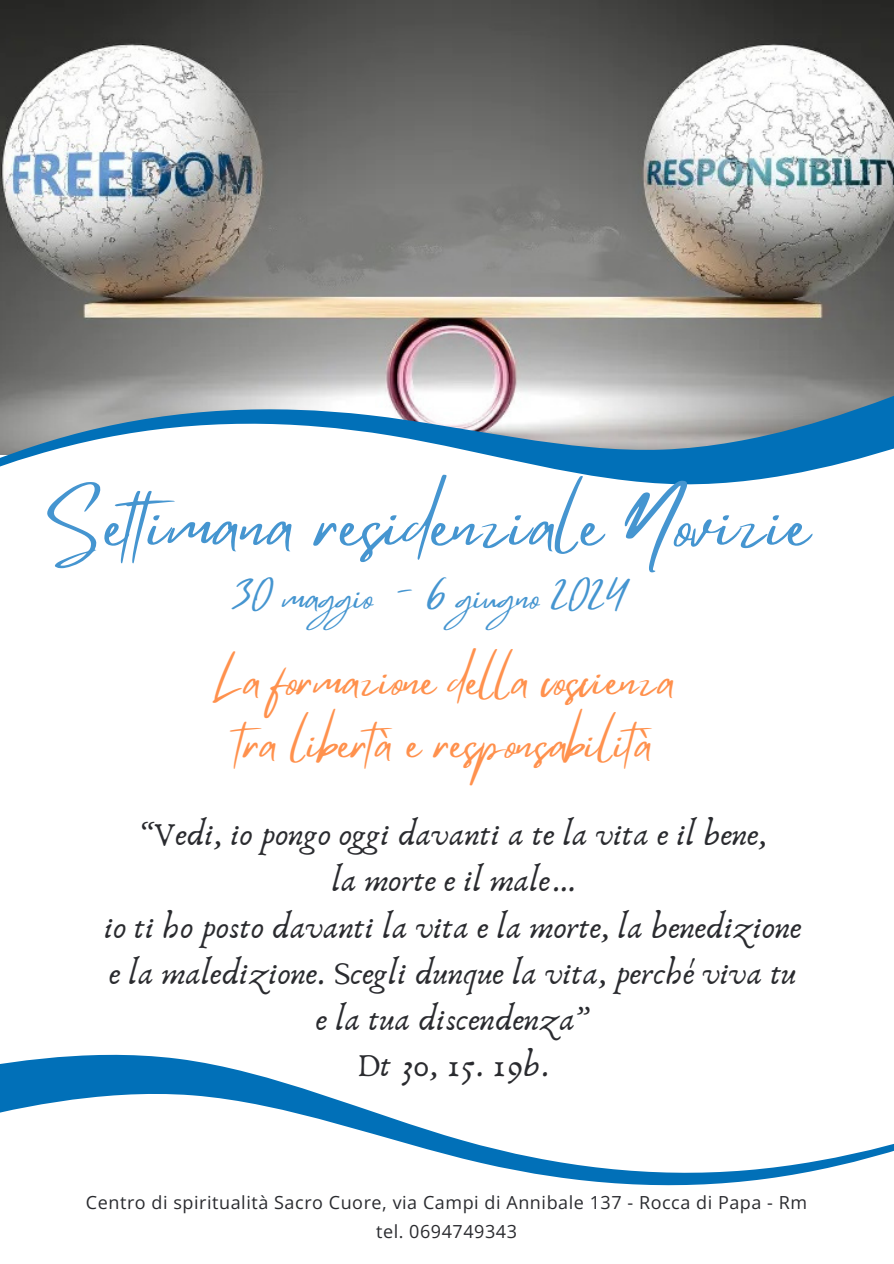
<style>
.page{position:relative;width:894px;height:1264px;background:#fff}
.page>*{position:absolute;margin:0;border:0;box-sizing:border-box;transform-origin:0 0}
.t1{font:69px "Mistrully";color:#4595d0}
.t2{font:45px/63px "Mistrully";color:#ff914d;text-align:center}
.t3{font:36px "Mistrully";color:#4595d0}
.t4{font:33px/46.2px "Anaktoria";letter-spacing:.01em;color:#2a2b2f;text-align:center}
.t5{font:18px "Open Sans";letter-spacing:.03em;color:#2a2b2f}
</style>
<div class="page">
<img style="left:0;top:0;width:893px;height:286px">
<svg style="left:0;top:286px;width:893px;height:47px;background:#9e9688"></svg>
<svg style="left:0;top:333px;width:893px;height:152px"></svg>
<svg style="left:564px;top:1178px;width:208px;height:8px;fill:#0170b8"></svg>
<svg style="left:0;top:1054px;width:893px;height:124px"></svg>
<h1 class="t1" style="left:51px;top:469px;width:759px">Setimana residenziale Novizie</h1>
<h1 class="t3" style="left:233px;top:568px;width:394px">30 maggio - 6 giugno 2024</h1>
<p class="t2" style="left:214px;top:649px;width:462px">La formazione della coscienza tra libertà e responsabilità</p>
<h2 class="t4" style="left:105px;top:812px;width:698px">“Vedi, io pongo oggi davanti a te la vita e il bene,<br>la morte e il male…<br>io ti ho posto davanti la vita e la morte, la benedizione e la maledizione. Scegli dunque la vita, perché viva tu e la tua discendenza”</h2>
<h3 class="t4" style="left:356px;top:1043px;width:194px">Dt 30, 15. 19b.</h3>
<p class="t5" style="left:86px;top:1189px;width:722px">Centro di spiritualità Sacro Cuore, via Campi di Annibale 137 - Rocca di Papa - Rm</p>
<p class="t5" style="left:376px;top:1219px;width:142px">tel. 0694749343</p>
</div>
